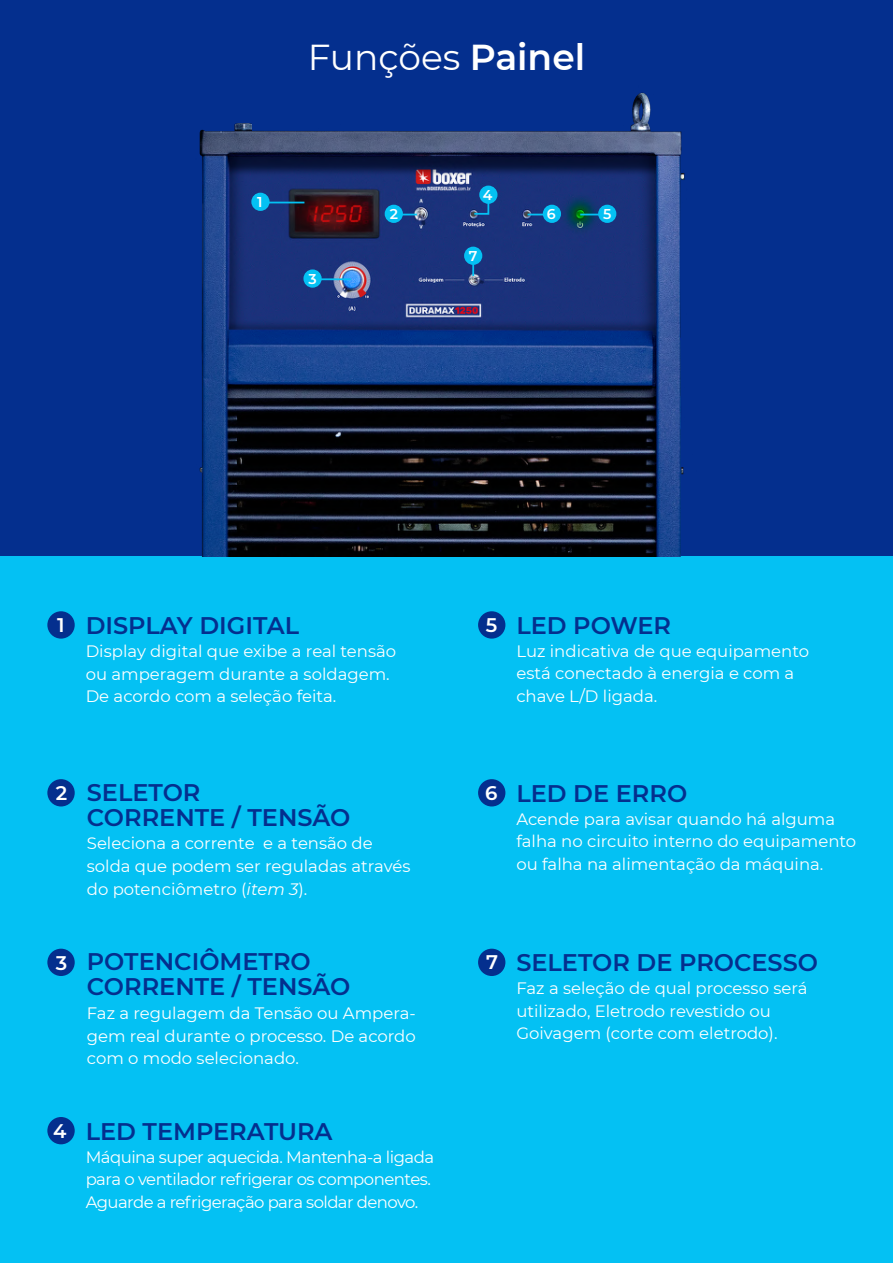
<style>
.page{position:relative;width:893px;height:1263px;background:#fff}
.page>*{position:absolute;margin:0;border:0;box-sizing:border-box;transform-origin:0 0}
.t1{font:36px "Montserrat";color:#fff}
.t2{font:600 24px/24.8px "Montserrat";color:#042f8e}
.t3{font:600 19.65px "Montserrat";color:#fff}
.t4{font:16.5px/22.5px "Montserrat";color:#fff}
.t5{font:16.5px/22.5px "Montserrat";letter-spacing:-.03em;color:#fff}
.t6{font:600 14.1px "Montserrat";color:#fff}
.s1{font-weight:600}
.s2{font-style:italic}
</style>
<div class="page">
<div style="left:0;top:0;width:893px;height:556px;background:#042f8e"></div>
<div style="left:0;top:556px;width:893px;height:707px;background:#04c1f3"></div>
<div style="left:47px;top:779px;width:28px;height:27px;background:#042f8e;border-radius:50%"></div>
<div style="left:478px;top:779px;width:27px;height:27px;background:#042f8e;border-radius:50%"></div>
<div style="left:478px;top:611px;width:27px;height:28px;background:#042f8e;border-radius:50%"></div>
<div style="left:47px;top:611px;width:28px;height:28px;background:#042f8e;border-radius:50%"></div>
<div style="left:478px;top:949px;width:27px;height:27px;background:#042f8e;border-radius:50%"></div>
<div style="left:47px;top:949px;width:28px;height:27px;background:#042f8e;border-radius:50%"></div>
<div style="left:47px;top:1117px;width:28px;height:27px;background:#042f8e;border-radius:50%"></div>
<img style="left:199px;top:92px;width:486px;height:464px">
<hr style="left:260px;top:202px;width:44px;height:1px;background:#04c1f3">
<div style="left:251px;top:193px;width:19px;height:18px;background:#04c1f3;border-radius:50%"></div>
<svg style="left:403px;top:214px;width:14px;height:1px"></svg>
<div style="left:385px;top:205px;width:18px;height:18px;background:#04c1f3;border-radius:50%"></div>
<svg style="left:580px;top:214px;width:18px;height:1px"></svg>
<div style="left:598px;top:205px;width:18px;height:18px;background:#04c1f3;border-radius:50%"></div>
<svg style="left:528px;top:214px;width:15px;height:1px"></svg>
<div style="left:543px;top:205px;width:18px;height:18px;background:#04c1f3;border-radius:50%"></div>
<hr style="left:313px;top:278px;width:38px;height:2px;background:#04c1f3">
<div style="left:303px;top:269px;width:19px;height:19px;background:#04c1f3;border-radius:50%"></div>
<hr style="left:472px;top:256px;width:2px;height:20px;background:#04c1f3">
<div style="left:464px;top:247px;width:18px;height:18px;background:#04c1f3;border-radius:50%"></div>
<svg style="left:472px;top:194px;width:18px;height:22px"></svg>
<div style="left:479px;top:186px;width:18px;height:18px;background:#04c1f3;border-radius:50%"></div>
<p class="t6" style="left:257px;top:192px;width:7px">1</p>
<h1 class="t1" style="left:308px;top:33px;width:279px">Funções <span class="s1">Painel</span></h1>
<p class="t6" style="left:483px;top:185px;width:11px">4</p>
<p class="t6" style="left:390px;top:204px;width:10px">2</p>
<p class="t6" style="left:547px;top:204px;width:10px">6</p>
<p class="t6" style="left:603px;top:204px;width:10px">5</p>
<p class="t6" style="left:308px;top:269px;width:10px">3</p>
<p class="t6" style="left:469px;top:246px;width:10px">7</p>
<p class="t3" style="left:57px;top:611px;width:9px">1</p>
<h2 class="t2" style="left:86px;top:612px;width:215px">DISPLAY DIGITAL</h2>
<p class="t3" style="left:486px;top:611px;width:13px">5</p>
<p class="t4" style="left:86px;top:640px;width:312px">Display digital que exibe a real tensão ou amperagem durante a soldagem.<br>De acordo com a seleção feita.</p>
<h2 class="t2" style="left:516px;top:612px;width:156px">LED POWER</h2>
<p class="t4" style="left:516px;top:639px;width:294px">Luz indicativa de que equipamento está conectado à energia e com a chave L/D ligada.</p>
<h2 class="t2" style="left:87px;top:779px;width:265px">SELETOR<br>CORRENTE / TENSÃO</h2>
<p class="t4" style="left:87px;top:832px;width:325px">Seleciona a corrente e a tensão de solda que podem ser reguladas através do potenciômetro (<span class="s2">item 3</span>).</p>
<p class="t3" style="left:56px;top:779px;width:13px">2</p>
<h2 class="t2" style="left:516px;top:780px;width:172px">LED DE ERRO</h2>
<p class="t4" style="left:516px;top:807px;width:341px">Acende para avisar quando há alguma falha no circuito interno do equipamento ou falha na alimentação da máquina.</p>
<p class="t3" style="left:485px;top:779px;width:14px">6</p>
<p class="t3" style="left:56px;top:949px;width:13px">3</p>
<h2 class="t2" style="left:87px;top:948px;width:225px">POTENCIÔMETRO</h2>
<p class="t3" style="left:486px;top:948px;width:13px">7</p>
<h2 class="t2" style="left:87px;top:973px;width:265px">CORRENTE / TENSÃO</h2>
<p class="t4" style="left:87px;top:1001px;width:330px;text-align:justify">Faz a regulagem da Tensão ou Ampera&shy;gem real durante o processo. De acordo com o modo selecionado.</p>
<h2 class="t2" style="left:516px;top:949px;width:303px">SELETOR DE PROCESSO</h2>
<p class="t4" style="left:516px;top:976px;width:293px">Faz a seleção de qual processo será utilizado, Eletrodo revestido ou<br>Goivagem (corte com eletrodo).</p>
<p class="t3" style="left:53px;top:1117px;width:15px">4</p>
<h2 class="t2" style="left:86px;top:1117px;width:248px">LED TEMPERATURA</h2>
<p class="t5" style="left:86px;top:1145px;width:350px">Máquina super aquecida. Mantenha-a ligada para o ventilador refrigerar os componentes.<br>Aguarde a refrigeração para soldar denovo.</p>
</div>
